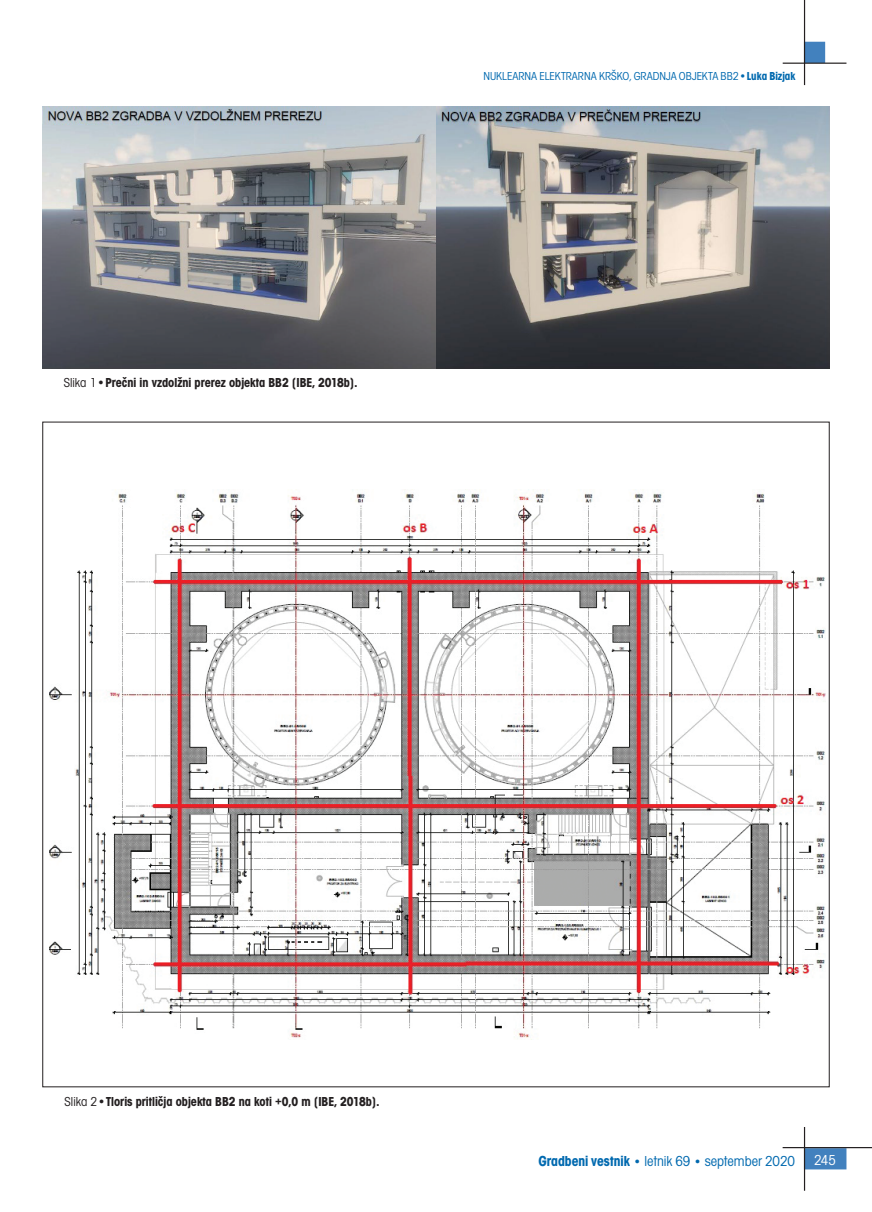
<style>
.page{position:relative;width:872px;height:1212px;background:#fff}
.page>*{position:absolute;margin:0;border:0;box-sizing:border-box;transform-origin:0 0}
.t1{font:condensed 15px "Avant Gar Got Itc TEE";color:#0169af}
.t2{font:condensed 15px "Avant Gar Got Itc TEE";color:#fff}
.t3{font:700 condensed 13.5px "Avant Gar Got Itc TEE";color:#231f20}
.t4{font:condensed 12px "Avant Gar Got Itc TEE";color:#0169af}
.s1{font-weight:400}
.s2{font-weight:700}
.s3{font-weight:700;font-size:13.5px}
</style>
<div class="page">
<div style="left:804px;top:1148px;width:42px;height:21px;background:#4281be;border:2px solid #4281be"></div>
<hr style="left:782px;top:1147px;width:90px;height:1px;background:#231f20">
<hr style="left:804px;top:1127px;width:1px;height:64px;background:#231f20">
<div style="left:804px;top:42px;width:21px;height:21px;background:#4281be;border:2px solid #4281be"></div>
<hr style="left:782px;top:63px;width:64px;height:1px;background:#231f20">
<hr style="left:804px;top:0;width:1px;height:85px;background:#231f20">
<img style="left:43px;top:106px;width:786px;height:263px">
<img style="left:50px;top:489px;width:775px;height:549px">
<p class="t3" style="left:64px;top:375px;width:295px"><span class="s1">Slika 1•</span>Prečni in vzdolžni prerez objekta BB2 [IBE, 2018b].</p>
<p class="t4" style="left:483px;top:70px;width:313px">NUKLEARNA ELEKTRARNA KRŠKO, GRADNJA OBJEKTA BB2•<span class="s2">Luka Bizjak</span></p>
<p class="t3" style="left:65px;top:1093px;width:316px"><span class="s1">Slika 2•</span>Tloris pritličja objekta BB2 na koti +0,0 m [IBE, 2018b].</p>
<p class="t1" style="left:538px;top:1152px;width:258px"><span class="s2">Gradbeni vestnik</span> <span class="s3">•</span> letnik 69 <span class="s3">•</span> september 2020</p>
<p class="t2" style="left:814px;top:1152px;width:23px">245</p>
</div>
